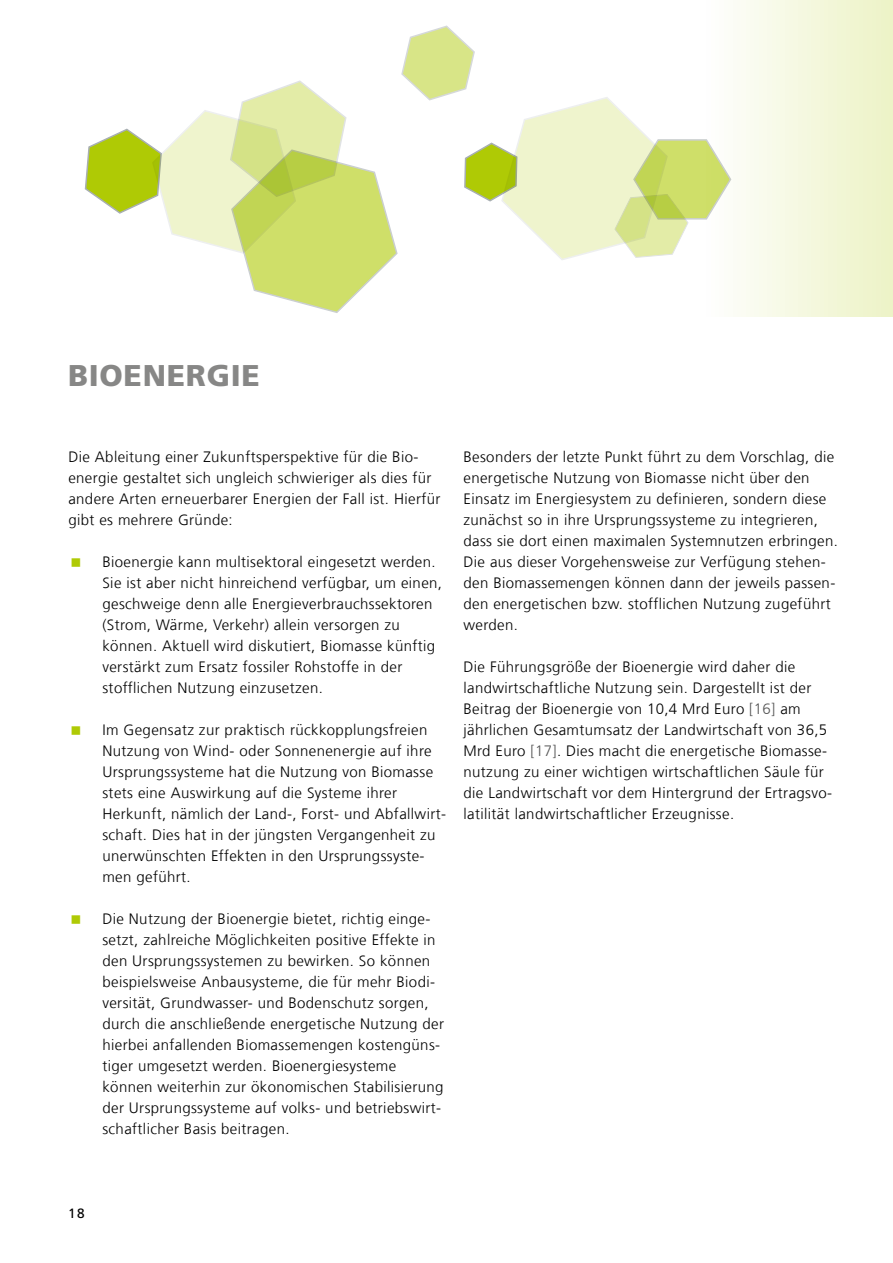
<style>
.page{position:relative;width:893px;height:1263px;background:#fff}
.page>*{position:absolute;margin:0;border:0;box-sizing:border-box;transform-origin:0 0}
.t1{font:900 30px "Frutiger LT Com";letter-spacing:.025em;color:#878786}
.t2{font:300 15px/21px "Frutiger LT Com";letter-spacing:.025em;color:#000}
.t3{font:13.5px "Frutiger LT Com";color:#000}
.s1{color:#565656}
</style>
<div class="page">
<div style="left:702px;top:0;width:191px;height:317px;background:linear-gradient(to right,#fff,#ecf3c6)"></div>
<svg style="left:84px;top:24px;width:648px;height:290px"></svg>
<h1 class="t1" style="left:68px;top:358px;width:193px">BIOENERGIE</h1>
<p class="t2" style="left:68px;top:446px;width:374px">Die Ableitung einer Zukunftsperspektive für die Bio&shy;energie gestaltet sich ungleich schwieriger als dies für andere Arten erneuerbarer Energien der Fall ist. Hierfür gibt es mehrere Gründe:</p>
<p class="t2" style="left:102px;top:551px;width:341px">Bioenergie kann multisektoral eingesetzt werden.<br>Sie ist aber nicht hinreichend verfügbar, um einen, geschweige denn alle Energieverbrauchssektoren (Strom, Wärme, Verkehr) allein versorgen zu können. Aktuell wird diskutiert, Biomasse künftig verstärkt zum Ersatz fossiler Rohstoffe in der stofflichen Nutzung einzusetzen.</p>
<p class="t2" style="left:102px;top:719px;width:345px">Im Gegensatz zur praktisch rückkopplungsfreien Nutzung von Wind- oder Sonnenenergie auf ihre Ursprungssysteme hat die Nutzung von Biomasse stets eine Auswirkung auf die Systeme ihrer Herkunft, nämlich der Land-, Forst- und Abfallwirt&shy;schaft. Dies hat in der jüngsten Vergangenheit zu unerwünschten Effekten in den Ursprungssyste&shy;men geführt.</p>
<p class="t2" style="left:102px;top:908px;width:343px">Die Nutzung der Bioenergie bietet, richtig einge&shy;setzt, zahlreiche Möglichkeiten positive Effekte in den Ursprungssystemen zu bewirken. So können beispielsweise Anbausysteme, die für mehr Biodi&shy;versität, Grundwasser- und Bodenschutz sorgen, durch die anschließende energetische Nutzung der hierbei anfallenden Biomassemengen kostengüns&shy;tiger umgesetzt werden. Bioenergiesysteme können weiterhin zur ökonomischen Stabilisierung der Ursprungssysteme auf volks- und betriebswirt&shy;schaftlicher Basis beitragen.</p>
<p class="t2" style="left:463px;top:446px;width:376px">Besonders der letzte Punkt führt zu dem Vorschlag, die energetische Nutzung von Biomasse nicht über den Einsatz im Energiesystem zu definieren, sondern diese zunächst so in ihre Ursprungssysteme zu integrieren, dass sie dort einen maximalen Systemnutzen erbringen.<br>Die aus dieser Vorgehensweise zur Verfügung stehen&shy;den Biomassemengen können dann der jeweils passen&shy;den energetischen bzw. stofflichen Nutzung zugeführt werden.</p>
<p class="t2" style="left:463px;top:656px;width:370px">Die Führungsgröße der Bioenergie wird daher die landwirtschaftliche Nutzung sein. Dargestellt ist der Beitrag der Bioenergie von 10,4 Mrd Euro <span class="s1">[16]</span> am jährlichen Gesamtumsatz der Landwirtschaft von 36,5<br>Mrd Euro <span class="s1">[17]</span>. Dies macht die energetische Biomasse&shy;nutzung zu einer wichtigen wirtschaftlichen Säule für die Landwirtschaft vor dem Hintergrund der Ertragsvo&shy;latilität landwirtschaftlicher Erzeugnisse.</p>
<p class="t3" style="left:68px;top:1205px;width:18px">18</p>
</div>
